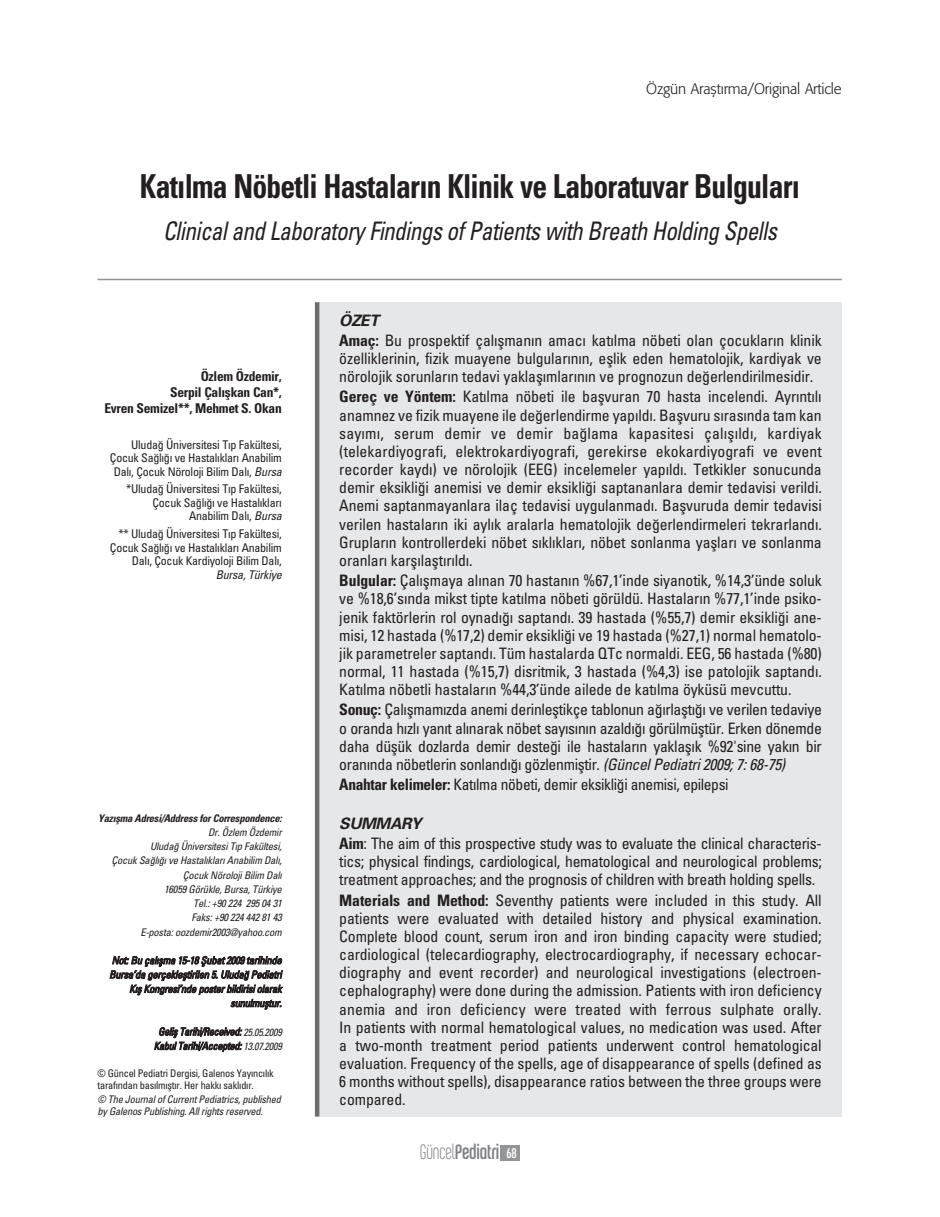
<style>
.page{position:relative;width:940px;height:1217px;background:#fff}
.page>*{position:absolute;margin:0;border:0;box-sizing:border-box;transform-origin:0 0}
.t1{font:700 condensed 33px "Univers";letter-spacing:-.025em;color:#231f20;scale:.9 1}
.t2{font:italic condensed 25.5px "Univers";letter-spacing:-.02em;color:#231f20;scale:.9 1}
.t3{font:22.2px "Chalet Comprime Cologne Seventy";letter-spacing:-.005em;color:#808285}
.t4{font:condensed 15.75px/18.1px "Univers";letter-spacing:-.01em;color:#231f20}
.t5{font:300 15px "Formata";letter-spacing:-.01em;color:#231f20}
.t6{font:700 condensed 13.5px/15.8px "Univers";letter-spacing:-.02em;color:#231f20;text-align:right}
.t7{font:condensed 12px/13.5px "Univers";letter-spacing:-.02em;color:#231f20;text-align:right}
.t8{font:italic condensed 12px "Univers";color:#231f20}
.t9{font:italic condensed 10.5px/14.2px "Univers";letter-spacing:-.02em;color:#231f20;text-align:right}
.t10{font:condensed 10.5px/12px "Univers";letter-spacing:-.02em;color:#231f20}
.t11{font:italic condensed 10.5px/14.2px "Univers";letter-spacing:-.02em;color:#231f20;text-align:center;scale:.96 1}
.t12{font:italic 700 condensed 10.5px "Univers";letter-spacing:-.02em;color:#231f20}
.s1{font-style:italic}
.s2{font-weight:700;font-style:italic;font-stretch:normal}
.s3{font-weight:700}
.s4{font-family:"Chalet Comprime Milan Seventy"}
.s5{font-size:15px;color:#fff}
</style>
<div class="page">
<div style="left:319px;top:302px;width:523px;height:814px;background:#e6e7e8"></div>
<div style="left:500px;top:1144px;width:19px;height:15px;background:#939598"></div>
<hr style="left:97px;top:279px;width:745px;height:1px;background:#939598">
<hr style="left:315px;top:302px;width:4px;height:814px;background:#6d6e70">
<p class="t5" style="left:646px;top:82px;width:197px">Özgün Araflt›rma/Original Article</p>
<h1 class="t1" style="left:140px;top:174px;width:735px">Kat›lma Nöbetli Hastalar›n Klinik ve Laboratuvar Bulgular›</h1>
<h2 class="t2" style="left:163px;top:222px;width:683px">Clinical and Laboratory Findings of Patients with Breath Holding Spells</h2>
<p class="t6" style="left:104px;top:370px;width:179px">Özlem Özdemir,<br>Serpil Çal›flkan Can*,<br>Evren Semizel**, Mehmet S. Okan</p>
<p class="t7" style="left:110px;top:438px;width:176px">Uluda¤ Üniversitesi T›p Fakültesi,<br>Çocuk Sa¤l›¤› ve Hastal›klar› Anabilim<br>Dal›, Çocuk Nöroloji Bilim Dal›, <span class="s1">Bursa</span></p>
<p class="t7" style="left:126px;top:483px;width:159px">*Uluda¤ Üniversitesi T›p Fakültesi,<br>Çocuk Sa¤l›¤› ve Hastal›klar›<br>Anabilim Dal›, <span class="s1">Bursa</span></p>
<p class="t7" style="left:110px;top:528px;width:173px">** Uluda¤ Üniversitesi T›p Fakültesi,<br>Çocuk Sa¤l›¤› ve Hastal›klar› Anabilim<br>Dal›, Çocuk Kardiyoloji Bilim Dal›,</p>
<p class="t8" style="left:216px;top:570px;width:70px">Bursa,Türkiye</p>
<p class="t12" style="left:98px;top:813px;width:185px">Yaz›flma Adresi/Address for Correspondence:</p>
<p class="t9" style="left:112px;top:825px;width:172px">Dr. Özlem Özdemir<br>Uluda¤ Üniversitesi T›p Fakültesi,<br>Çocuk Sa¤l›¤› ve Hastal›klar› Anabilim Dal›,<br>Çocuk Nöroloji Bilim Dal›<br>16059 Görükle, Bursa, Türkiye<br>Tel.: +90 224 295 04 31<br>Faks: +90 224 442 81 43<br>E-posta: oozdemir2003@yahoo.com</p>
<p class="t9" style="left:109px;top:953px;width:174px">Not: Bu çal›flma 15-18 fiubat 2009 tarihinde Bursa’da gerçeklefltirilen 5. Uluda¤ Pediatri K›fl Kongresi’nde poster bildirisi olarak sunulmufltur.</p>
<p class="t11" style="left:154px;top:1025px;width:135px">Gelifl Tarihi/Received: 25.05.2009<br>Kabul Tarihi/Accepted: 13.07.2009</p>
<p class="t10" style="left:97px;top:1067px;width:178px">© Güncel Pediatri Dergisi, Galenos Yay›nc›l›k taraf›ndan bas›lm›flt›r. Her hakk› sakl›d›r.</p>
<p class="t9" style="left:97px;top:1093px;width:185px;line-height:12px;text-align:left">© The Journal of Current Pediatrics, published by Galenos Publishing. All rights reserved.</p>
<p class="t4" style="left:339px;top:311px;width:484px;line-height:20.2px"><span class="s2">ÖZET<br></span><span class="s3">Amaç:</span> Bu prospektif çal›flman›n amac› kat›lma nöbeti olan çocuklar›n klinik</p>
<p class="t4" style="left:339px;top:350px;width:484px">özelliklerinin, fizik muayene bulgular›n›n, efllik eden hematolojik, kardiyak ve nörolojik sorunlar›n tedavi yaklafl›mlar›n›n ve prognozun de¤erlendirilmesidir.</p>
<p class="t4" style="left:339px;top:389px;width:484px;text-align:justify"><span class="s3">Gereç ve Yöntem:</span> Kat›lma nöbeti ile baflvuran 70 hasta incelendi. Ayr›nt›l› anamnez ve fizik muayene ile de¤erlendirme yap›ld›. Baflvuru s›ras›nda tam kan say›m›, serum demir ve demir ba¤lama kapasitesi çal›fl›ld›, kardiyak (telekardiyografi, elektrokardiyografi, gerekirse ekokardiyografi ve event recorder kayd›) ve nörolojik (EEG) incelemeler yap›ld›. Tetkikler sonucunda demir eksikli¤i anemisi ve demir eksikli¤i saptananlara demir tedavisi verildi.<br>Anemi saptanmayanlara ilaç tedavisi uygulanmad›. Baflvuruda demir tedavisi verilen hastalar›n iki ayl›k aralarla hematolojik de¤erlendirmeleri tekrarland›.<br>Gruplar›n kontrollerdeki nöbet s›kl›klar›, nöbet sonlanma yafllar› ve sonlanma oranlar› karfl›laflt›r›ld›.</p>
<p class="t4" style="left:339px;top:573px;width:484px;text-align:justify"><span class="s3">Bulgular:</span> Çal›flmaya al›nan 70 hastan›n %67,1’inde siyanotik, %14,3’ünde soluk ve %18,6’s›nda mikst tipte kat›lma nöbeti görüldü. Hastalar›n %77,1’inde psiko&shy;jenik faktörlerin rol oynad›¤› saptand›. 39 hastada (%55,7) demir eksikli¤i ane&shy;misi, 12 hastada (%17,2) demir eksikli¤i ve 19 hastada (%27,1) normal hematolo&shy;jik parametreler saptand›. Tüm hastalarda QTc normaldi. EEG, 56 hastada (%80) normal, 11 hastada (%15,7) disritmik, 3 hastada (%4,3) ise patolojik saptand›.<br>Kat›lma nöbetli hastalar›n %44,3’ünde ailede de kat›lma öyküsü mevcuttu.</p>
<p class="t4" style="left:339px;top:702px;width:484px;text-align:justify"><span class="s3">Sonuç:</span> Çal›flmam›zda anemi derinlefltikçe tablonun a¤›rlaflt›¤› ve verilen tedaviye o oranda h›zl› yan›t al›narak nöbet say›s›n›n azald›¤› görülmüfltür. Erken dönemde daha düflük dozlarda demir deste¤i ile hastalar›n yaklafl›k %92'sine yak›n bir oran›nda nöbetlerin sonland›¤› gözlenmifltir. <span class="s1">(GüncelPediatri2009;7:68-75)</span></p>
<p class="t4" style="left:339px;top:776px;width:391px"><span class="s3">Anahtar kelimeler:</span> Kat›lma nöbeti, demir eksikli¤i anemisi, epilepsi</p>
<p class="t4" style="left:339px;top:814px;width:484px;line-height:20.2px"><span class="s2">SUMMARY<br></span><span class="s3">Aim</span>: The aim of this prospective study was to evaluate the clinical characteris-</p>
<p class="t4" style="left:339px;top:853px;width:484px">tics; physical findings, cardiological, hematological and neurological problems; treatment approaches; and the prognosis of children with breath holding spells.</p>
<p class="t4" style="left:339px;top:892px;width:484px;text-align:justify"><span class="s3">Materials and Method:</span> Seventhy patients were included in this study. All patients were evaluated with detailed history and physical examination.<br>Complete blood count, serum iron and iron binding capacity were studied; cardiological (telecardiography, electrocardiography, if necessary echocar&shy;diography and event recorder) and neurological investigations (electroen&shy;cephalography) were done during the admission. Patients with iron deficiency anemia and iron deficiency were treated with ferrous sulphate orally.<br>In patients with normal hematological values, no medication was used. After a two-month treatment period patients underwent control hematological evaluation. Frequency of the spells, age of disappearance of spells (defined as 6 months without spells), disappearance ratios between the three groups were compared.</p>
<h3 class="t3" style="left:420px;top:1142px;width:98px"><span class="s4">Güncel</span>Pediatri <span class="s5">68</span></h3>
</div>
